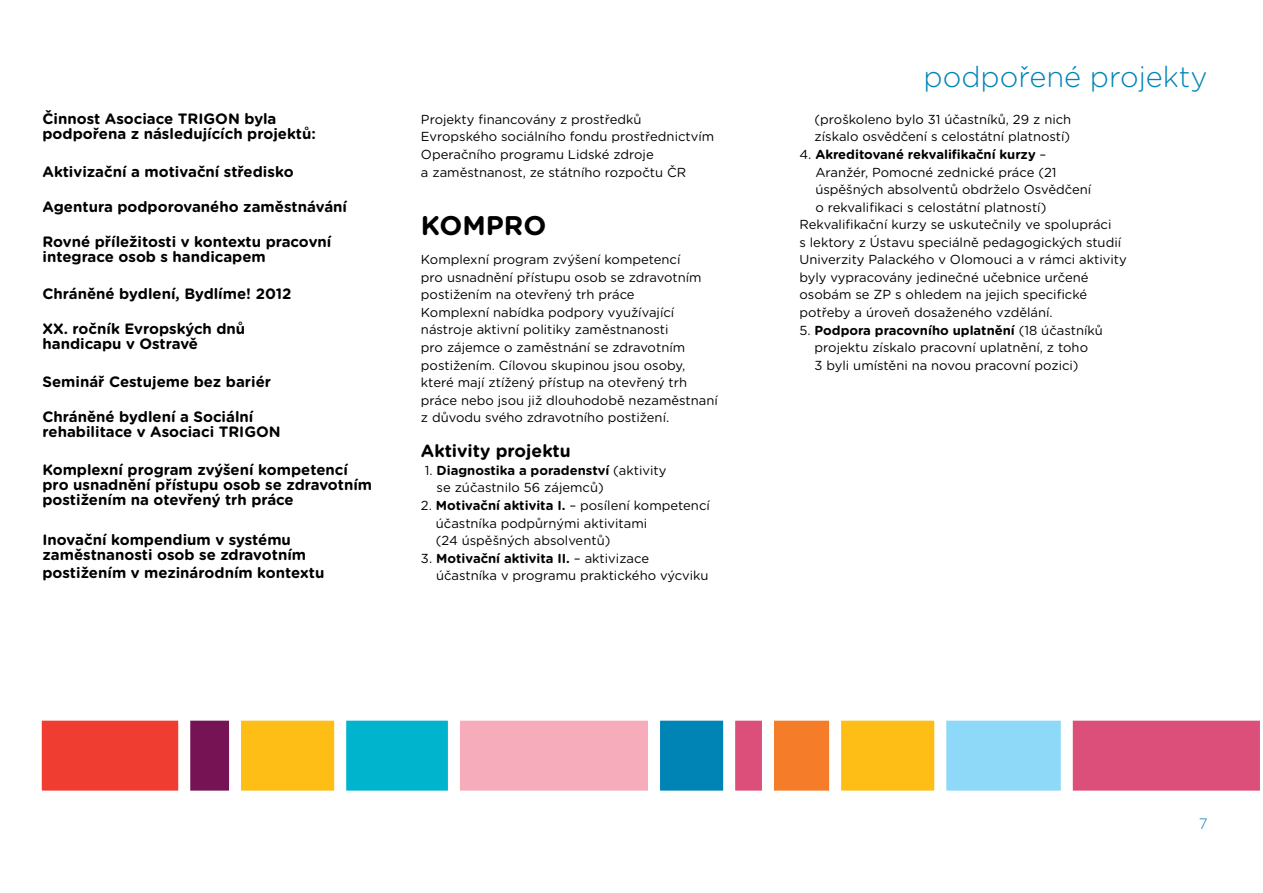
<style>
.page{position:relative;width:1263px;height:893px;background:#fff}
.page>*{position:absolute;margin:0;border:0;box-sizing:border-box;transform-origin:0 0}
.t1{font:300 29.1px "Gotham Rounded";color:#0084b6}
.t2{font:700 27px "Gotham Rounded";color:#000}
.t3{font:700 17.55px "Gotham Rounded";color:#000}
.t4{font:700 15px/15px "Gotham Rounded";color:#000}
.t5{font:300 15px "Gotham Rounded";color:#0084b6}
.t6{font:13.05px/17.5px "Gotham Rounded";color:#000}
.t7{font:700 13.05px "Gotham Rounded";color:#000}
.s1{font-weight:700}
.s2{font-weight:400}
</style>
<div class="page">
<div style="left:1073px;top:720px;width:187px;height:71px;background:#db4f7a"></div>
<div style="left:146px;top:709px;width:132px;height:94px;background:#761355;border:12px solid #fff"></div>
<div style="left:445px;top:709px;width:227px;height:94px;background:#f7acbc;border:12px solid #fff"></div>
<div style="left:30px;top:709px;width:160px;height:94px;background:#ef3d31;border:12px solid #fff"></div>
<div style="left:648px;top:709px;width:107px;height:94px;background:#0084b6;border:12px solid #fff"></div>
<div style="left:723px;top:709px;width:111px;height:94px;background:#db4f7a;border:12px solid #fff"></div>
<div style="left:912px;top:709px;width:161px;height:94px;background:#8ed8f8;border:12px solid #fff"></div>
<div style="left:232px;top:709px;width:228px;height:94px;background:#00b4ce;border:12px solid #fff"></div>
<div style="left:762px;top:709px;width:132px;height:94px;background:#f57d2a;border:12px solid #fff"></div>
<div style="left:829px;top:709px;width:117px;height:94px;background:#febe16;border:12px solid #fff"></div>
<div style="left:229px;top:709px;width:117px;height:94px;background:#febe16;border:12px solid #fff"></div>
<p class="t4" style="left:43px;top:110px;width:275px">Činnost Asociace TRIGON byla podpořena z následujících projektů:</p>
<p class="t4" style="left:43px;top:163px;width:253px">Aktivizační a motivační středisko</p>
<p class="t4" style="left:43px;top:198px;width:306px">Agentura podporovaného zaměstnávání</p>
<p class="t4" style="left:43px;top:233px;width:290px">Rovné příležitosti v kontextu pracovní integrace osob s handicapem</p>
<p class="t4" style="left:43px;top:286px;width:251px">Chráněné bydlení, Bydlíme! 2012</p>
<p class="t4" style="left:43px;top:321px;width:204px">XX. ročník Evropských dnů handicapu v Ostravě</p>
<p class="t4" style="left:43px;top:374px;width:230px">Seminář Cestujeme bez bariér</p>
<p class="t4" style="left:43px;top:409px;width:240px">Chráněné bydlení a Sociální rehabilitace v Asociaci TRIGON</p>
<p class="t4" style="left:43px;top:461px;width:331px">Komplexní program zvýšení kompetencí pro usnadnění přístupu osob se zdravotním postižením na otevřený trh práce</p>
<p class="t4" style="left:43px;top:532px;width:265px">Inovační kompendium v systému zaměstnanosti osob se zdravotním</p>
<p class="t4" style="left:43px;top:564px;width:283px">postižením v mezinárodním kontextu</p>
<p class="t6" style="left:421px;top:110px;width:295px">Projekty financovány z prostředků Evropského sociálního fondu prostřednictvím Operačního programu Lidské zdroje<br>a zaměstnanost, ze státního rozpočtu ČR</p>
<h2 class="t2" style="left:421px;top:206px;width:127px">KOMPRO</h2>
<p class="t6" style="left:421px;top:250px;width:298px">Komplexní program zvýšení kompetencí<br>pro usnadnění přístupu osob se zdravotním postižením na otevřený trh práce<br>Komplexní nabídka podpory využívající nástroje aktivní politiky zaměstnanosti<br>pro zájemce o zaměstnání se zdravotním postižením. Cílovou skupinou jsou osoby, které mají ztížený přístup na otevřený trh práce nebo jsou již dlouhodobě nezaměstnaní z důvodu svého zdravotního postižení.</p>
<h3 class="t3" style="left:421px;top:438px;width:151px">Aktivity projektu</h3>
<p class="t6" style="left:437px;top:461px;width:231px;text-indent:-12px">1. <span class="s1">Diagnostika a poradenství</span> (aktivity se zúčastnilo 56 zájemců)</p>
<p class="t6" style="left:436px;top:496px;width:275px;text-indent:-15px">2. <span class="s1">Motivační aktivita I.</span> – posílení kompetencí účastníka podpůrnými aktivitami<br>(24 úspěšných absolventů)</p>
<p class="t6" style="left:436px;top:549px;width:274px;text-indent:-15px">3. <span class="s1">Motivační aktivita II.</span> – aktivizace účastníka v programu praktického výcviku</p>
<h1 class="t1" style="left:923px;top:57px;width:286px">podpořené projekty</h1>
<p class="t6" style="left:814px;top:110px;width:258px">(proškoleno bylo 31 účastníků, 29 z nich získalo osvědčení s celostátní platností)</p>
<p class="t7" style="left:799px;top:145px;width:248px"><span class="s2">4.</span> Akreditované rekvalifikační kurzy <span class="s2">–</span></p>
<p class="t6" style="left:815px;top:163px;width:243px">Aranžér, Pomocné zednické práce (21</p>
<p class="t6" style="left:815px;top:180px;width:277px">úspěšných absolventů obdrželo Osvědčení</p>
<p class="t6" style="left:815px;top:198px;width:233px">o rekvalifikaci s celostátní platností)</p>
<p class="t6" style="left:799px;top:215px;width:313px">Rekvalifikační kurzy se uskutečnily ve spolupráci</p>
<p class="t6" style="left:799px;top:233px;width:323px">s lektory z Ústavu speciálně pedagogických studií</p>
<p class="t6" style="left:799px;top:250px;width:329px">Univerzity Palackého v Olomouci a v rámci aktivity</p>
<p class="t6" style="left:799px;top:268px;width:291px">byly vypracovány jedinečné učebnice určené</p>
<p class="t6" style="left:799px;top:285px;width:289px">osobám se ZP s ohledem na jejich specifické</p>
<p class="t6" style="left:799px;top:303px;width:255px">potřeby a úroveň dosaženého vzdělání.</p>
<p class="t6" style="left:814px;top:321px;width:290px;text-indent:-15px">5. <span class="s1">Podpora pracovního uplatnění</span> (18 účastníků projektu získalo pracovní uplatnění, z toho<br>3 byli umístěni na novou pracovní pozici)</p>
<p class="t5" style="left:1199px;top:814px;width:10px">7</p>
</div>
